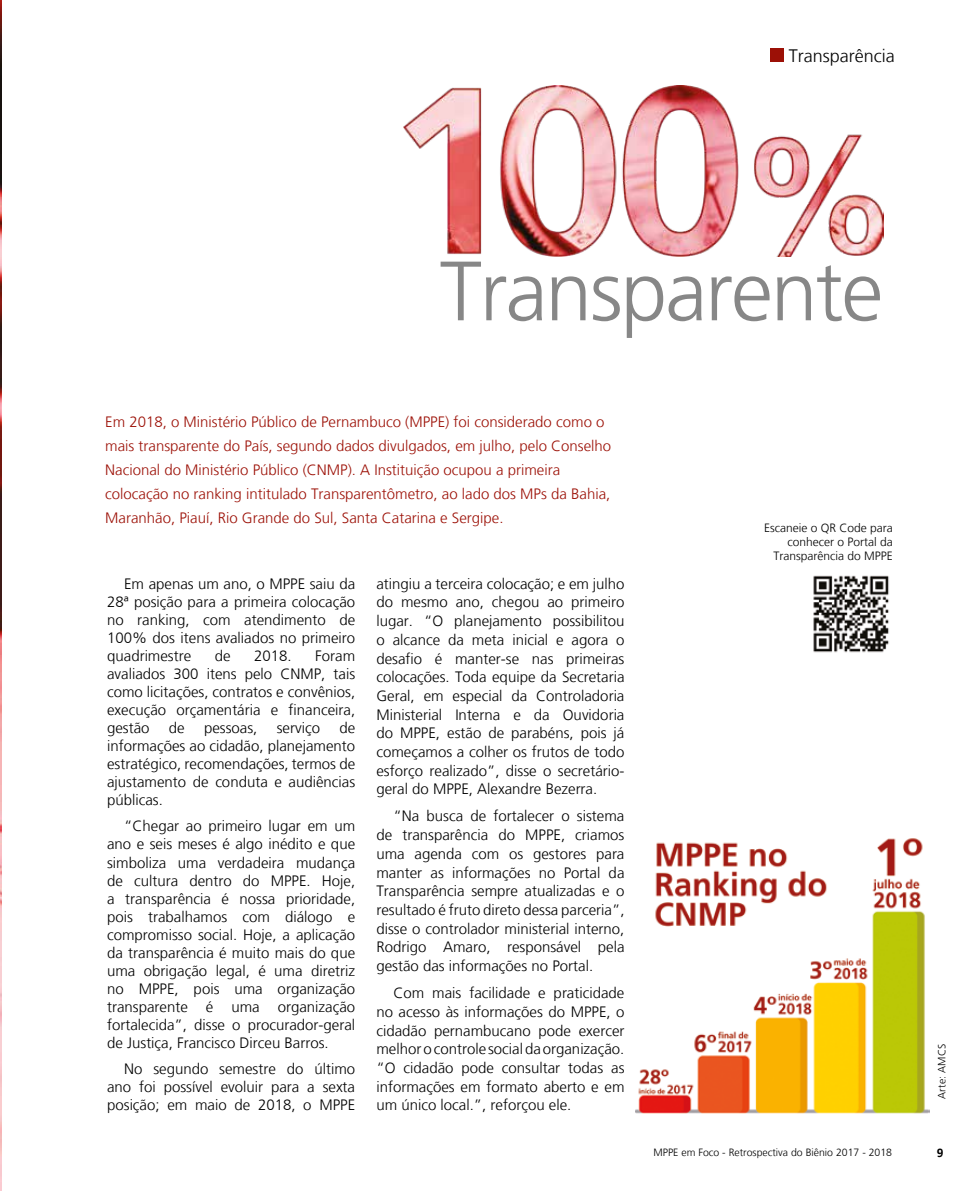
<style>
.page{position:relative;width:978px;height:1191px;background:#fff}
.page>*{position:absolute;margin:0;border:0;box-sizing:border-box;transform-origin:0 0}
.t1{font:300 84px "Frutiger LT";letter-spacing:-.025em;color:#878787}
.t2{font:300 18px "Frutiger LT";color:#000}
.t3{font:300 15px/18px "Frutiger LT";color:#000;text-align:justify}
.t4{font:300 15px/23.7px "Frutiger LT";color:#9c1006}
.t5{font:300 12px/14.4px "Frutiger LT";color:#000;text-align:right}
.t6{font:700 12px "Frutiger LT";color:#000}
.t7{font:300 10.5px "Frutiger LT";color:#000}
.t8{font:300 10.5px "Frutiger LT";letter-spacing:.025em;color:#000}
</style>
<div class="page">
<img style="left:0;top:0;width:1px;height:1191px">
<div style="left:770px;top:49px;width:14px;height:13px;background:#9c1006"></div>
<img style="left:404px;top:85px;width:479px;height:171px">
<img style="left:813px;top:575px;width:76px;height:78px">
<img style="left:636px;top:838px;width:294px;height:276px">
<p class="t2" style="left:789px;top:46px;width:108px">Transparência</p>
<h1 class="t1" style="left:440px;top:244px;width:445px">Transparente</h1>
<p class="t4" style="left:105px;top:411px;width:508px">Em 2018, o Ministério Público de Pernambuco (MPPE) foi considerado como o mais transparente do País, segundo dados divulgados, em julho, pelo Conselho Nacional do Ministério Público (CNMP). A Instituição ocupou a primeira colocação no ranking intitulado Transparentômetro, ao lado dos MPs da Bahia, Maranhão, Piauí, Rio Grande do Sul, Santa Catarina e Sergipe.</p>
<p class="t3" style="left:107px;top:574px;width:250px;text-indent:17px">Em apenas um ano, o MPPE saiu da 28ª posição para a primeira colocação no ranking, com atendimento de 100% dos itens avaliados no primeiro quadrimestre</p>
<p class="t3" style="left:215px;top:647px;width:17px">de</p>
<p class="t3" style="left:254px;top:647px;width:39px">2018.</p>
<p class="t3" style="left:107px;top:647px;width:250px;text-indent:208px">Foram avaliados 300 itens pelo CNMP, tais como licitações, contratos e convênios, execução orçamentária e financeira, gestão</p>
<p class="t3" style="left:107px;top:719px;width:250px;text-indent:232px">de informações ao cidadão, planejamento estratégico, recomendações, termos de ajustamento de conduta e audiências públicas.</p>
<p class="t3" style="left:107px;top:817px;width:250px;text-indent:17px">“Chegar ao primeiro lugar em um ano e seis meses é algo inédito e que simboliza uma verdadeira mudança de cultura dentro do MPPE. Hoje, a transparência é nossa prioridade, pois trabalhamos com diálogo e compromisso social. Hoje, a aplicação da transparência é muito mais do que uma obrigação legal, é uma diretriz no MPPE, pois uma organização transparente é uma organização fortalecida”, disse o procurador-geral de Justiça, Francisco Dirceu Barros.</p>
<p class="t3" style="left:107px;top:1060px;width:250px;text-indent:17px">No segundo semestre do último ano foi possível evoluir para a sexta posição; em maio de 2018, o MPPE</p>
<p class="t3" style="left:169px;top:719px;width:17px">de</p>
<p class="t3" style="left:204px;top:719px;width:55px">pessoas,</p>
<p class="t3" style="left:277px;top:719px;width:45px">serviço</p>
<p class="t3" style="left:376px;top:574px;width:250px;line-height:18.6px">atingiu a terceira colocação; e em julho do mesmo ano, chegou ao primeiro lugar. “O planejamento possibilitou o alcance da meta inicial e agora o desafio é manter-se nas primeiras colocações. Toda equipe da Secretaria Geral, em especial da Controladoria Ministerial Interna e da Ouvidoria do MPPE, estão de parabéns, pois já começamos a colher os frutos de todo esforço realizado”, disse o secretário&shy;geral do MPPE, Alexandre Bezerra.</p>
<p class="t3" style="left:376px;top:807px;width:250px;line-height:18.8px;text-indent:17px">“Na busca de fortalecer o sistema de transparência do MPPE, criamos uma agenda com os gestores para manter as informações no Portal da Transparência sempre atualizadas e o resultado é fruto direto dessa parceria”, disse o controlador ministerial interno, Rodrigo Amaro, responsável pela gestão das informações no Portal.</p>
<p class="t3" style="left:376px;top:983px;width:250px;line-height:18.8px;text-indent:17px">Com mais facilidade e praticidade no acesso às informações do MPPE, o cidadão pernambucano pode exercer melhor o controle social da organização. “O cidadão pode consultar todas as informações em formato aberto e em um único local.”, reforçou ele.</p>
<p class="t5" style="left:764px;top:520px;width:130px">Escaneie o QR Code para conhecer o Portal da<br>Transparência do MPPE</p>
<p class="t8" style="left:936px;top:1099px;width:56px;rotate:-90deg">Arte: AMCS</p>
<p class="t7" style="left:653px;top:1146px;width:240px">MPPE em Foco - Retrospectiva do Biênio 2017 - 2018</p>
<p class="t6" style="left:937px;top:1145px;width:8px">9</p>
</div>
